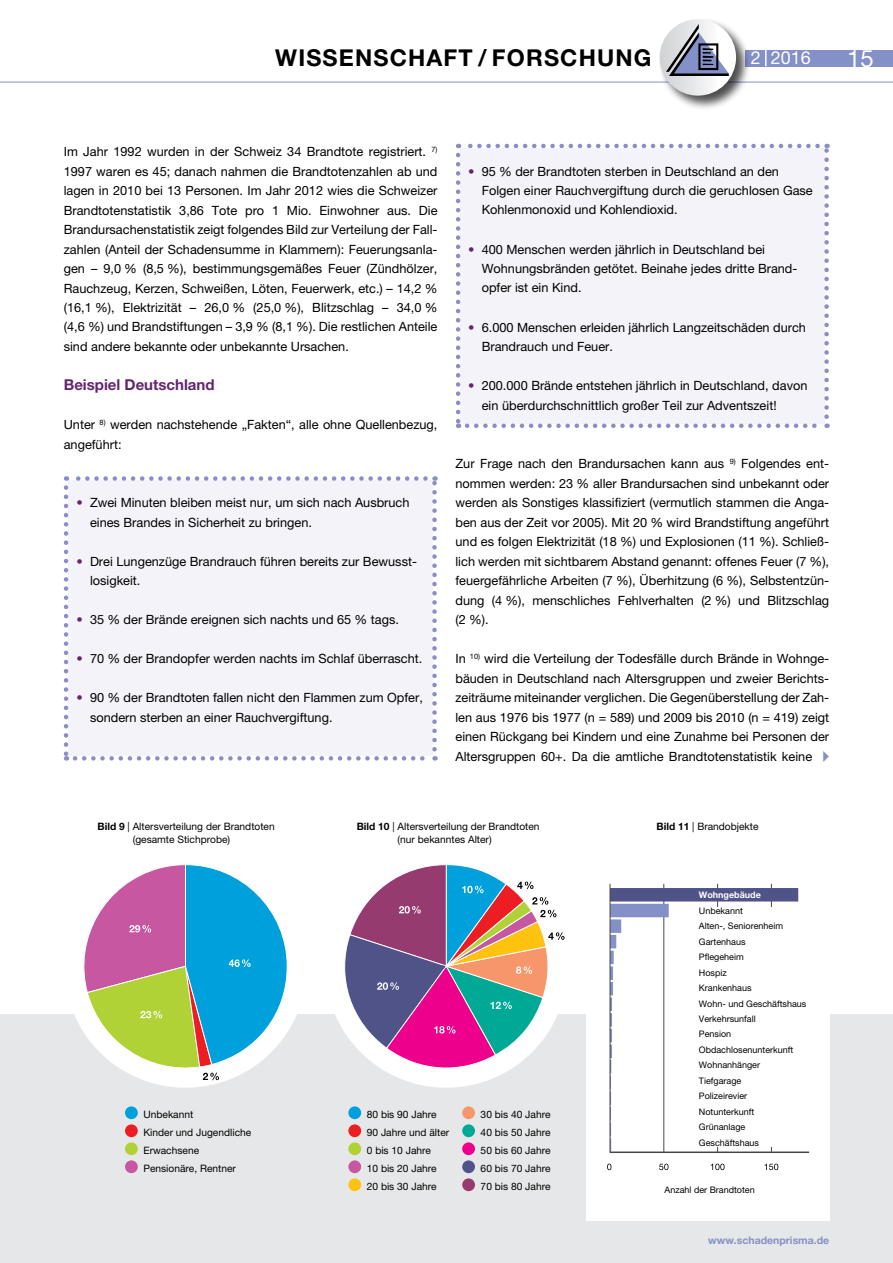
<style>
.page{position:relative;width:893px;height:1263px;background:#fff}
.page>*{position:absolute;margin:0;border:0;box-sizing:border-box;transform-origin:0 0}
.t1{font:24px "Helvetica Neue";color:#fff}
.t2{font:700 23.25px "Helvetica Neue";letter-spacing:.05em;color:#000}
.t3{font:18px "Helvetica Neue";color:#fff}
.t4{font:700 15px "Helvetica Neue";color:#65256e}
.t5{font:12.75px/19.5px "Helvetica Neue";color:#000}
.t6{font:700 10.5px "Helvetica Neue";color:#8490c8}
.t7{font:10.2px/18px "Helvetica Neue";color:#000}
.t8{font:9px/15.5px "Helvetica Neue";color:#000}
.t9{font:700 9px "Helvetica Neue";color:#fff}
.s1{color:#65256e}
.s2{font-family:"European Pi Three";color:#8490c8}
.s3{font-weight:700}
</style>
<div class="page">
<div style="left:0;top:1014px;width:893px;height:249px;background:#e6e7e8"></div>
<div style="left:586px;top:838px;width:243px;height:382px;background:#fff"></div>
<hr style="left:664px;top:884px;width:1px;height:268px;background:#474749">
<hr style="left:717px;top:884px;width:1px;height:268px;background:#474749">
<hr style="left:771px;top:884px;width:1px;height:268px;background:#474749">
<div style="left:68px;top:481px;width:364px;height:275px;background:#f3f3f9"></div>
<svg style="left:64px;top:487px;width:4px;height:274px"></svg>
<svg style="left:75px;top:756px;width:360px;height:5px"></svg>
<svg style="left:432px;top:476px;width:5px;height:273px"></svg>
<svg style="left:66px;top:476px;width:360px;height:5px"></svg>
<div style="left:460px;top:148px;width:364px;height:275px;background:#f3f3f9"></div>
<svg style="left:456px;top:155px;width:4px;height:273px"></svg>
<svg style="left:467px;top:423px;width:361px;height:5px"></svg>
<svg style="left:824px;top:144px;width:5px;height:273px"></svg>
<svg style="left:458px;top:144px;width:360px;height:4px"></svg>
<div style="left:745px;top:50px;width:148px;height:16px;background:#8490c8"></div>
<svg style="left:765px;top:50px;width:2px;height:16px"></svg>
<hr style="left:0;top:82px;width:893px;height:1px;background:#8490c8">
<div style="left:657px;top:17px;width:94px;height:94px;background:#000;opacity:.7"></div>
<svg style="left:660px;top:19px;width:76px;height:77px"></svg>
<svg style="left:666px;top:24px;width:63px;height:52px"></svg>
<div style="left:64px;top:845px;width:243px;height:243px;background:#fff;border-radius:50%"></div>
<div style="left:325px;top:845px;width:243px;height:243px;background:#fff;border-radius:50%"></div>
<div style="left:125px;top:1106px;width:13px;height:13px;background:#00a0dc;border-radius:50%"></div>
<div style="left:125px;top:1124px;width:13px;height:13px;background:#ed1d24;border-radius:50%"></div>
<div style="left:125px;top:1142px;width:13px;height:13px;background:#b0d236;border-radius:50%"></div>
<div style="left:125px;top:1160px;width:13px;height:13px;background:#c657a0;border-radius:50%"></div>
<div style="left:348px;top:1106px;width:13px;height:13px;background:#00a0dc;border-radius:50%"></div>
<div style="left:348px;top:1124px;width:13px;height:13px;background:#ed1d24;border-radius:50%"></div>
<div style="left:348px;top:1142px;width:13px;height:13px;background:#b0d236;border-radius:50%"></div>
<div style="left:348px;top:1160px;width:13px;height:13px;background:#c657a0;border-radius:50%"></div>
<div style="left:348px;top:1178px;width:13px;height:13px;background:#ffc20e;border-radius:50%"></div>
<div style="left:462px;top:1106px;width:13px;height:13px;background:#f7966b;border-radius:50%"></div>
<div style="left:462px;top:1124px;width:13px;height:13px;background:#00a995;border-radius:50%"></div>
<div style="left:462px;top:1142px;width:13px;height:13px;background:#ec008c;border-radius:50%"></div>
<div style="left:462px;top:1160px;width:13px;height:13px;background:#505388;border-radius:50%"></div>
<div style="left:462px;top:1178px;width:13px;height:13px;background:#953b6f;border-radius:50%"></div>
<svg style="left:74px;top:864px;width:214px;height:216px"></svg>
<svg style="left:611px;top:982px;width:2px;height:169px"></svg>
<svg style="left:764px;top:1164px;width:14px;height:6px"></svg>
<svg style="left:711px;top:1164px;width:13px;height:6px"></svg>
<svg style="left:659px;top:1164px;width:9px;height:6px"></svg>
<svg style="left:607px;top:1164px;width:4px;height:6px"></svg>
<hr style="left:610px;top:1151px;width:199px;height:2px;background:#474749">
<hr style="left:610px;top:966px;width:3px;height:14px;background:#8490c8">
<svg style="left:611px;top:951px;width:3px;height:13px"></svg>
<div style="left:610px;top:919px;width:11px;height:14px;background:#8490c8"></div>
<div style="left:610px;top:935px;width:6px;height:13px;background:#8490c8"></div>
<div style="left:610px;top:888px;width:188px;height:13px;background:#505388"></div>
<div style="left:699px;top:907px;width:112px;height:240px;background:#fff"></div>
<div style="left:610px;top:904px;width:59px;height:13px;background:#8490c8"></div>
<hr style="left:610px;top:884px;width:1px;height:268px;background:#474749">
<svg style="left:341px;top:864px;width:224px;height:210px"></svg>
<h2 class="t2" style="left:275px;top:43px;width:38px">wisse</h2>
<h2 class="t2" style="left:355px;top:43px;width:67px">nschaft</h2>
<h2 class="t2" style="left:478px;top:43px;width:172px">/ forschung</h2>
<h3 class="t3" style="left:751px;top:47px;width:62px">2 2016</h3>
<h1 class="t1" style="left:847px;top:44px;width:28px">15</h1>
<p class="t5" style="left:64px;top:142px;width:375px;text-align:justify">Im Jahr 1992 wurden in der Schweiz 34 Brandtote registriert. <sup>7)<br></sup>1997 waren es 45; danach nahmen die Brandtotenzahlen ab und lagen in 2010 bei 13 Personen. Im Jahr 2012 wies die Schweizer Brandtotenstatistik 3,86 Tote pro 1 Mio. Einwohner aus. Die Brandursachenstatistik zeigt folgendes Bild zur Verteilung der Fall&shy;zahlen (Anteil der Schadensumme in Klammern): Feuerungsanla&shy;gen – 9,0 % (8,5 %), bestimmungsgemäßes Feuer (Zündhölzer, Rauchzeug, Kerzen, Schweißen, Löten, Feuerwerk, etc.) – 14,2 % (16,1 %), Elektrizität – 26,0 % (25,0 %), Blitzschlag – 34,0 % (4,6 %) und Brandstiftungen – 3,9 % (8,1 %). Die restlichen Anteile sind andere bekannte oder unbekannte Ursachen.</p>
<p class="t4" style="left:64px;top:375px;width:152px">Beispiel Deutschland</p>
<p class="t5" style="left:64px;top:415px;width:375px">Unter <sup>8)</sup> werden nachstehende „Fakten“, alle ohne Quellenbezug, angeführt:</p>
<p class="t5" style="left:90px;top:493px;width:321px;text-indent:-13px"><span class="s1">•</span> Zwei Minuten bleiben meist nur, um sich nach Ausbruch eines Brandes in Sicherheit zu bringen.</p>
<p class="t5" style="left:90px;top:551px;width:329px;text-indent:-13px"><span class="s1">•</span> Drei Lungenzüge Brandrauch führen bereits zur Bewusst&shy;losigkeit.</p>
<p class="t5" style="left:77px;top:610px;width:324px"><span class="s1">•</span> 35 % der Brände ereignen sich nachts und 65 % tags.</p>
<p class="t5" style="left:77px;top:649px;width:347px"><span class="s1">•</span> 70 % der Brandopfer werden nachts im Schlaf überrascht.</p>
<p class="t5" style="left:90px;top:688px;width:334px;text-indent:-13px"><span class="s1">•</span> 90 % der Brandtoten fallen nicht den Flammen zum Opfer, sondern sterben an einer Rauchvergiftung.</p>
<p class="t5" style="left:482px;top:161px;width:333px;text-indent:-13px"><span class="s1">•</span> 95 % der Brandtoten sterben in Deutschland an den<br>Folgen einer Rauchvergiftung durch die geruchlosen Gase<br>Kohlenmonoxid und Kohlendioxid.</p>
<p class="t5" style="left:482px;top:239px;width:317px;text-indent:-13px"><span class="s1">•</span> 400 Menschen werden jährlich in Deutschland bei<br>Wohnungsbränden getötet. Beinahe jedes dritte Brand&shy;opfer ist ein Kind.</p>
<p class="t5" style="left:482px;top:317px;width:326px;text-indent:-13px"><span class="s1">•</span> 6.000 Menschen erleiden jährlich Langzeitschäden durch<br>Brandrauch und Feuer.</p>
<p class="t5" style="left:482px;top:376px;width:327px;text-indent:-13px"><span class="s1">•</span> 200.000 Brände entstehen jährlich in Deutschland, davon ein überdurchschnittlich großer Teil zur Adventszeit!</p>
<p class="t5" style="left:455px;top:453px;width:375px;text-align:justify">Zur Frage nach den Brandursachen kann aus <sup>9)</sup> Folgendes ent&shy;nommen werden: 23 % aller Brandursachen sind unbekannt oder werden als Sonstiges klassifiziert (vermutlich stammen die Anga&shy;ben aus der Zeit vor 2005). Mit 20 % wird Brandstiftung angeführt und es folgen Elektrizität (18 %) und Explosionen (11 %). Schließ&shy;lich werden mit sichtbarem Abstand genannt: offenes Feuer (7 %), feuergefährliche Arbeiten (7 %), Überhitzung (6 %), Selbstentzün&shy;dung (4 %), menschliches Fehlverhalten (2 %) und Blitzschlag (2 %).</p>
<p class="t5" style="left:455px;top:649px;width:375px;text-align:justify">In <sup>10)</sup> wird die Verteilung der Todesfälle durch Brände in Wohnge&shy;bäuden in Deutschland nach Altersgruppen und zweier Berichts&shy;zeiträume miteinander verglichen. Die Gegenüberstellung der Zah&shy;len aus 1976 bis 1977 (n = 589) und 2009 bis 2010 (n = 419) zeigt einen Rückgang bei Kindern und eine Zunahme bei Personen der Altersgruppen 60+. Da die amtliche Brandtotenstatistik keine <span class="s2">A</span></p>
<p class="t7" style="left:133px;top:819px;width:144px;line-height:13.5px;text-indent:-35px"><span class="s3">Bild 9</span> | Altersverteilung der Brandtoten (gesamte Stichprobe)</p>
<p class="t7" style="left:398px;top:819px;width:144px;line-height:13.5px;text-indent:-41px"><span class="s3">Bild 10</span> | Altersverteilung der Brandtoten (nur bekanntes Alter)</p>
<p class="t7" style="left:143px;top:1105px;width:109px">Unbekannt<br>Kinder und Jugendliche<br>Erwachsene<br>Pensionäre, Rentner</p>
<p class="t7" style="left:367px;top:1105px;width:84px">80 bis 90 Jahre<br>90 Jahre und älter<br>0 bis 10 Jahre<br>10 bis 20 Jahre<br>20 bis 30 Jahre</p>
<p class="t7" style="left:481px;top:1105px;width:71px;text-align:justify">30 bis 40 Jahre 40 bis 50 Jahre 50 bis 60 Jahre 60 bis 70 Jahre 70 bis 80 Jahre</p>
<p class="t7" style="left:657px;top:817px;width:103px"><span class="s3">Bild 11</span> | Brandobjekte</p>
<p class="t9" style="left:699px;top:889px;width:64px">Wohngebäude</p>
<p class="t8" style="left:699px;top:903px;width:109px">Unbekannt<br>Alten-, Seniorenheim<br>Gartenhaus<br>Pflegeheim<br>Hospiz<br>Krankenhaus<br>Wohn- und Geschäftshaus<br>Verkehrsunfall<br>Pension<br>Obdachlosenunterkunft<br>Wohnanhänger<br>Tiefgarage<br>Polizeirevier<br>Notunterkunft<br>Grünanlage<br>Geschäftshaus</p>
<p class="t8" style="left:665px;top:1182px;width:92px">Anzahl der Brandtoten</p>
<p class="t6" style="left:708px;top:1233px;width:122px">www.schadenprisma.de</p>
</div>
